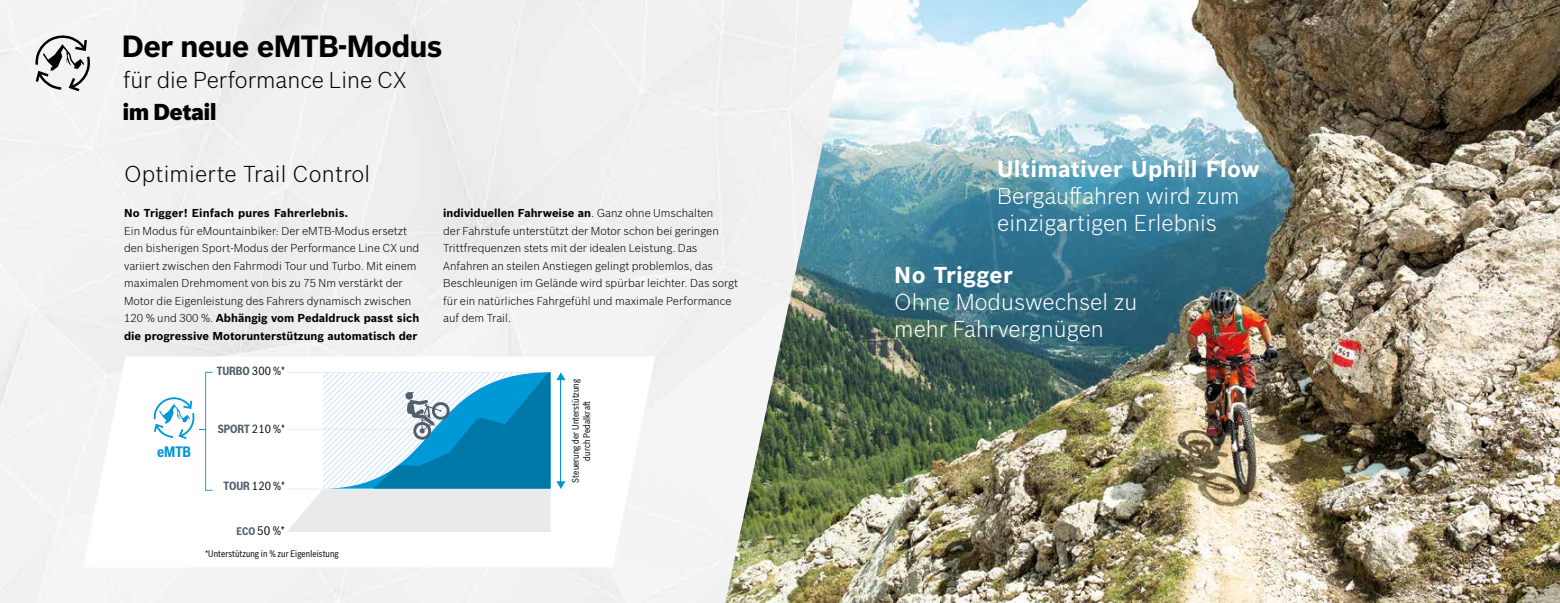
<style>
.page{position:relative;width:1560px;height:603px;background:#fff}
.page>*{position:absolute;margin:0;border:0;box-sizing:border-box;transform-origin:0 0}
.t1{font:700 30px "Bosch Sans";letter-spacing:-.03em;color:#000}
.t2{font:300 22.5px/27px "Bosch Sans";color:#fff}
.t3{font:300 22.5px "Bosch Sans";color:#000}
.t4{font:700 22.5px "Bosch Sans";letter-spacing:.01em;color:#fff}
.t5{font:900 22.5px "Bosch Sans";letter-spacing:-.03em;color:#000}
.t6{font:700 14.75px "Bosch Sans Cond";color:#0098d7}
.t7{font:12.12px "Bosch Sans Cond";color:#000}
.t8{font:700 11.62px "Bosch Sans Cond";color:#525f6b}
.t9{font:11.62px "Bosch Sans Cond";color:#000}
.t10{font:300 11.25px/17.5px "Bosch Sans";color:#000}
.t11{font:700 11.25px "Bosch Sans";letter-spacing:.01em;color:#000}
.t12{font:9.25px/11.1px "Bosch Sans Cond";letter-spacing:.01em;color:#000;text-align:center}
.s1{font-weight:700}
.s2{font-weight:400;color:#000}
.s3{font-weight:700;color:#525f6b}
.s4{font-weight:700;font-size:10.75px;color:#525f6b}
</style>
<div class="page">
<svg style="left:81px;top:356px;width:576px;height:211px"></svg>
<img style="left:725px;top:0;width:834px;height:602px">
<svg style="left:35px;top:35px;width:55px;height:56px"></svg>
<hr style="left:287px;top:531px;width:263px;height:1px;background:#e9eaea">
<svg style="left:154px;top:371px;width:58px;height:119px"></svg>
<hr style="left:560px;top:378px;width:1px;height:104px;background:#0098d7">
<svg style="left:556px;top:372px;width:9px;height:8px"></svg>
<svg style="left:556px;top:481px;width:9px;height:8px"></svg>
<svg style="left:287px;top:371px;width:263px;height:160px"></svg>
<h1 class="t1" style="left:122px;top:24px;width:322px">Der neue eMTB-Modus</h1>
<h2 class="t3" style="left:123px;top:64px;width:285px">für die Performance Line CX</h2>
<h2 class="t5" style="left:122px;top:94px;width:96px">im Detail</h2>
<h2 class="t3" style="left:124px;top:158px;width:248px">Optimierte Trail Control</h2>
<p class="t11" style="left:124px;top:204px;width:225px">No Trigger! Einfach pures Fahrerlebnis.</p>
<p class="t10" style="left:124px;top:221px;width:297px">Ein Modus für eMountainbiker: Der eMTB-Modus ersetzt den bisherigen Sport-Modus der Performance Line CX und variiert zwischen den Fahrmodi Tour und Turbo. Mit einem maximalen Drehmoment von bis zu 75 Nm verstärkt der Motor die Eigenleistung des Fahrers dynamisch zwischen 120 % und 300 %. <span class="s1">Abhängig vom Pedaldruck passt sich die progressive Motorunterstützung automatisch der</span></p>
<p class="t8" style="left:217px;top:362px;width:69px">TURBO <span class="s2">300 %*</span></p>
<h3 class="t6" style="left:157px;top:440px;width:36px">eMTB</h3>
<p class="t8" style="left:218px;top:420px;width:68px">SPORT <span class="s2">210 %*</span></p>
<p class="t9" style="left:223px;top:477px;width:63px"><span class="s3">TOUR</span> 120 %*</p>
<p class="t7" style="left:236px;top:521px;width:49px"><span class="s4">ECO</span> 50 %*</p>
<p class="t12" style="left:206px;top:546px;width:134px">*Unterstützung in % zur Eigenleistung</p>
<p class="t10" style="left:443px;top:204px;width:296px"><span class="s1">individuellen Fahrweise an</span>. Ganz ohne Umschalten<br>der Fahrstufe unterstützt der Motor schon bei geringen Trittfrequenzen stets mit der idealen Leistung. Das Anfahren an steilen Anstiegen gelingt problemlos, das Beschleunigen im Gelände wird spürbar leichter. Das sorgt für ein natürliches Fahrgefühl und maximale Performance auf dem Trail.</p>
<p class="t12" style="left:569px;top:482px;width:105px;rotate:-90deg">Steuerung der Unterstützung durch Pedalkraft</p>
<h2 class="t4" style="left:997px;top:151px;width:264px">Ultimativer Uphill Flow</h2>
<h2 class="t2" style="left:997px;top:180px;width:244px">Bergauffahren wird zum einzigartigen Erlebnis</h2>
<h2 class="t4" style="left:894px;top:258px;width:120px">No Trigger</h2>
<h2 class="t2" style="left:894px;top:287px;width:244px">Ohne Moduswechsel zu mehr Fahrvergnügen</h2>
</div>
